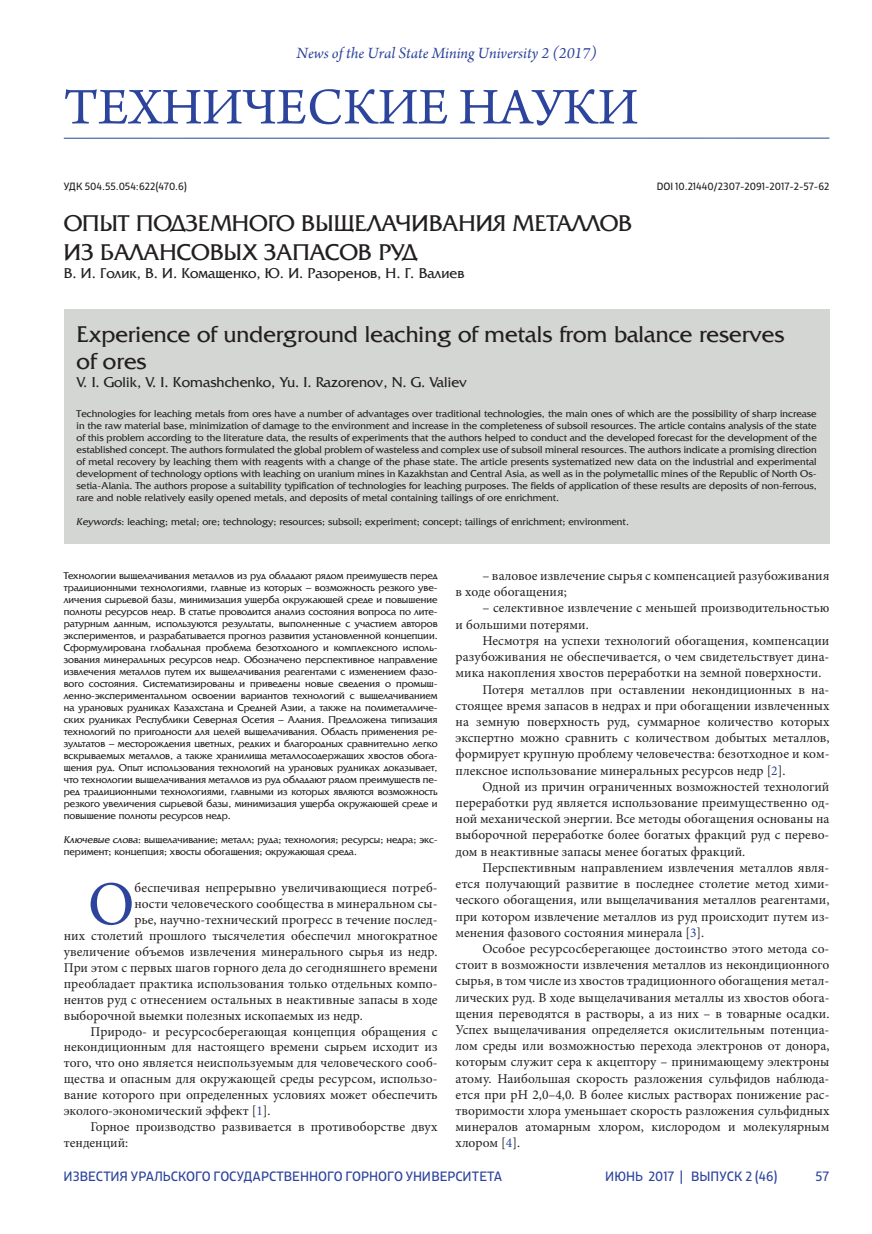
<style>
.page{position:relative;width:872px;height:1234px;background:#fff}
.page>*{position:absolute;margin:0;border:0;box-sizing:border-box;transform-origin:0 0}
.t1{font:62.4px "Minion Pro";color:#2c449c}
.t2{font:54px "Arno Pro";color:#2c449c}
.t3{font:24px/28.8px "AG Friquer";color:#231f20}
.t4{font:italic 16.5px "Arno Pro";color:#2c449c}
.t5{font:15px "AG Friquer";color:#231f20}
.t6{font:13.5px/16.2px "Minion Pro";color:#231f20}
.t7{font:13.5px "XXII Centar";color:#2c449c}
.t8{font:10.5px/12px "AG Friquer";color:#231f20;text-align:justify}
.t9{font:10.5px "XXII Centar";color:#231f20}
.s1{font-style:italic}
.s2{color:#2c449c}
</style>
<div class="page">
<div style="left:64px;top:309px;width:765px;height:234px;background:#d4d6d4"></div>
<hr style="left:64px;top:138px;width:765px;height:1px;background:#2c449c">
<h3 class="t4" style="left:296px;top:44px;width:302px">News of the Ural State Mining University 2 (2017)</h3>
<h2 class="t2" style="left:64px;top:76px;width:576px">ТЕХНИЧЕСКИЕ НАУКИ</h2>
<p class="t9" style="left:64px;top:180px;width:125px">УДК 504.55.054:622(470.6)</p>
<p class="t9" style="left:656px;top:180px;width:174px">DOI 10.21440/2307-2091-2017-2-57-62</p>
<h3 class="t3" style="left:64px;top:209px;width:570px">ОПЫТ ПОДЗЕМНОГО ВЫЩЕЛАЧИВАНИЯ МЕТАЛЛОВ<br>ИЗ БАЛАНСОВЫХ ЗАПАСОВ РУД</h3>
<h3 class="t5" style="left:64px;top:265px;width:402px">В. И. Голик, В. И. Комащенко, Ю. И. Разоренов, Н. Г. Валиев</h3>
<h3 class="t3" style="left:77px;top:320px;width:709px;line-height:27px">Experience of underground leaching of metals from balance reserves of ores</h3>
<h3 class="t5" style="left:77px;top:374px;width:392px">V. I. Golik, V. I. Komashchenko, Yu. I. Razorenov, N. G. Valiev</h3>
<p class="t8" style="left:77px;top:407px;width:741px">Technologies for leaching metals from ores have a number of advantages over traditional technologies, the main ones of which are the possibility of sharp increase in the raw material base, minimization of damage to the environment and increase in the completeness of subsoil resources. The article contains analysis of the state of this problem according to the literature data, the results of experiments that the authors helped to conduct and the developed forecast for the development of the established concept. The authors formulated the global problem of wasteless and complex use of subsoil mineral resources. The authors indicate a promising direction of metal recovery by leaching them with reagents with a change of the phase state. The article presents systematized new data on the industrial and experimental development of technology options with leaching on uranium mines in Kazakhstan and Central Asia, as well as in the polymetallic mines of the Republic of North Os&shy;setia-Alania. The authors propose a suitability typification of technologies for leaching purposes. The fields of application of these results are deposits of non-ferrous, rare and noble relatively easily opened metals, and deposits of metal containing tailings of ore enrichment.</p>
<p class="t8" style="left:77px;top:515px;width:554px"><span class="s1">Keywords</span>: leaching; metal; ore; technology; resources; subsoil; experiment; concept; tailings of enrichment; environment.</p>
<p class="t8" style="left:64px;top:569px;width:375px">Технологии выщелачивания металлов из руд обладают рядом преимуществ перед традиционными технологиями, главные из которых – возможность резкого уве&shy;личения сырьевой базы, минимизация ущерба окружающей среде и повышение полноты ресурсов недр. В статье проводится анализ состояния вопроса по лите&shy;ратурным данным, используются результаты, выполненные с участием авторов экспериментов, и разрабатывается прогноз развития установленной концепции.<br>Сформулирована глобальная проблема безотходного и комплексного исполь&shy;зования минеральных ресурсов недр. Обозначено перспективное направление извлечения металлов путем их выщелачивания реагентами с изменением фазо&shy;вого состояния. Систематизированы и приведены новые сведения о промыш&shy;ленно-экспериментальном освоении вариантов технологий с выщелачиванием на урановых рудниках Казахстана и Средней Азии, а также на полиметалличе&shy;ских рудниках Республики Северная Осетия – Алания. Предложена типизация технологий по пригодности для целей выщелачивания. Область применения ре&shy;зультатов – месторождения цветных, редких и благородных сравнительно легко вскрываемых металлов, а также хранилища металлосодержащих хвостов обога&shy;щения руд. Опыт использования технологий на урановых рудниках доказывает, что технологии выщелачивания металлов из руд обладают рядом преимуществ пе&shy;ред традиционными технологиями, главными из которых являются возможность резкого увеличения сырьевой базы, минимизация ущерба окружающей среде и повышение полноты ресурсов недр.</p>
<p class="t8" style="left:64px;top:833px;width:375px"><span class="s1">Ключевые слова</span>: выщелачивание; металл; руда; технология; ресурсы; недра; экс&shy;перимент; концепция; хвосты обогащения; окружающая среда.</p>
<h1 class="t1" style="left:88px;top:862px;width:48px">О</h1>
<p class="t6" style="left:134px;top:879px;width:305px">беспечивая непрерывно увеличивающиеся потреб-</p>
<p class="t6" style="left:134px;top:895px;width:305px">ности человеческого сообщества в минеральном сы-</p>
<p class="t6" style="left:134px;top:911px;width:305px">рье, научно-технический прогресс в течение послед-</p>
<p class="t6" style="left:64px;top:927px;width:375px">них столетий прошлого тысячелетия обеспечил многократное</p>
<p class="t6" style="left:64px;top:943px;width:375px">увеличение объемов извлечения минерального сырья из недр.</p>
<p class="t6" style="left:64px;top:959px;width:375px">При этом с первых шагов горного дела до сегодняшнего времени</p>
<p class="t6" style="left:64px;top:975px;width:375px">преобладает практика использования только отдельных компо-</p>
<p class="t6" style="left:64px;top:991px;width:375px">нентов руд с отнесением остальных в неактивные запасы в ходе</p>
<p class="t6" style="left:64px;top:1007px;width:300px">выборочной выемки полезных ископаемых из недр.</p>
<p class="t6" style="left:91px;top:1022px;width:348px">Природо- и ресурсосберегающая концепция обращения с</p>
<p class="t6" style="left:64px;top:1038px;width:375px">некондиционным для настоящего времени сырьем исходит из</p>
<p class="t6" style="left:64px;top:1054px;width:375px">того, что оно является неиспользуемым для человеческого сооб-</p>
<p class="t6" style="left:64px;top:1070px;width:375px">щества и опасным для окружающей среды ресурсом, использо-</p>
<p class="t6" style="left:64px;top:1086px;width:375px">вание которого при определенных условиях может обеспечить</p>
<p class="t6" style="left:64px;top:1102px;width:208px">эколого-экономический эффект [<span class="s2">1</span>].</p>
<p class="t6" style="left:91px;top:1118px;width:348px">Горное производство развивается в противоборстве двух</p>
<p class="t6" style="left:64px;top:1134px;width:66px">тенденций:</p>
<p class="t6" style="left:455px;top:567px;width:375px;text-indent:27px">– валовое извлечение сырья с компенсацией разубоживания в ходе обогащения;</p>
<p class="t6" style="left:455px;top:600px;width:375px;text-indent:27px">– селективное извлечение с меньшей производительностью и большими потерями.</p>
<p class="t6" style="left:482px;top:632px;width:348px">Несмотря на успехи технологий обогащения, компенсации</p>
<p class="t6" style="left:455px;top:648px;width:375px">разубоживания не обеспечивается, о чем свидетельствует дина-</p>
<p class="t6" style="left:455px;top:664px;width:367px">мика накопления хвостов переработки на земной поверхности.</p>
<p class="t6" style="left:482px;top:681px;width:348px">Потеря металлов при оставлении некондиционных в на-</p>
<p class="t6" style="left:455px;top:697px;width:375px">стоящее время запасов в недрах и при обогащении извлеченных</p>
<p class="t6" style="left:455px;top:713px;width:375px">на земную поверхность руд, суммарное количество которых</p>
<p class="t6" style="left:455px;top:729px;width:375px">экспертно можно сравнить с количеством добытых металлов,</p>
<p class="t6" style="left:455px;top:745px;width:375px">формирует крупную проблему человечества: безотходное и ком-</p>
<p class="t6" style="left:455px;top:762px;width:331px">плексное использование минеральных ресурсов недр [<span class="s2">2</span>].</p>
<p class="t6" style="left:482px;top:778px;width:348px">Одной из причин ограниченных возможностей технологий</p>
<p class="t6" style="left:455px;top:794px;width:375px">переработки руд является использование преимущественно од-</p>
<p class="t6" style="left:455px;top:810px;width:375px">ной механической энергии. Все методы обогащения основаны на</p>
<p class="t6" style="left:455px;top:826px;width:375px">выборочной переработке более богатых фракций руд с перево-</p>
<p class="t6" style="left:455px;top:843px;width:291px">дом в неактивные запасы менее богатых фракций.</p>
<p class="t6" style="left:482px;top:859px;width:348px">Перспективным направлением извлечения металлов явля-</p>
<p class="t6" style="left:455px;top:875px;width:375px">ется получающий развитие в последнее столетие метод хими-</p>
<p class="t6" style="left:455px;top:891px;width:375px">ческого обогащения, или выщелачивания металлов реагентами,</p>
<p class="t6" style="left:455px;top:907px;width:375px">при котором извлечение металлов из руд происходит путем из-</p>
<p class="t6" style="left:455px;top:924px;width:250px">менения фазового состояния минерала [<span class="s2">3</span>].</p>
<p class="t6" style="left:482px;top:940px;width:348px">Особое ресурсосберегающее достоинство этого метода со-</p>
<p class="t6" style="left:455px;top:956px;width:375px">стоит в возможности извлечения металлов из некондиционного</p>
<p class="t6" style="left:455px;top:972px;width:375px">сырья, в том числе из хвостов традиционного обогащения метал-</p>
<p class="t6" style="left:455px;top:988px;width:375px">лических руд. В ходе выщелачивания металлы из хвостов обога-</p>
<p class="t6" style="left:455px;top:1005px;width:375px">щения переводятся в растворы, а из них – в товарные осадки.</p>
<p class="t6" style="left:455px;top:1021px;width:375px">Успех выщелачивания определяется окислительным потенциа-</p>
<p class="t6" style="left:455px;top:1037px;width:375px">лом среды или возможностью перехода электронов от донора,</p>
<p class="t6" style="left:455px;top:1053px;width:375px">которым служит сера к акцептору – принимающему электроны</p>
<p class="t6" style="left:455px;top:1069px;width:375px">атому. Наибольшая скорость разложения сульфидов наблюда-</p>
<p class="t6" style="left:455px;top:1086px;width:375px">ется при рН 2,0–4,0. В более кислых растворах понижение рас-</p>
<p class="t6" style="left:455px;top:1102px;width:375px">творимости хлора уменьшает скорость разложения сульфидных</p>
<p class="t6" style="left:455px;top:1118px;width:375px">минералов атомарным хлором, кислородом и молекулярным</p>
<p class="t6" style="left:455px;top:1134px;width:66px">хлором [<span class="s2">4</span>].</p>
<p class="t7" style="left:64px;top:1167px;width:440px">ИЗВЕСТИЯ УРАЛЬСКОГО ГОСУДАРСТВЕННОГО ГОРНОГО УНИВЕРСИТЕТА</p>
<p class="t7" style="left:605px;top:1167px;width:174px">ИЮНЬ 2017 | ВЫПУСК 2 (46)</p>
<p class="t7" style="left:815px;top:1167px;width:15px">57</p>
</div>
